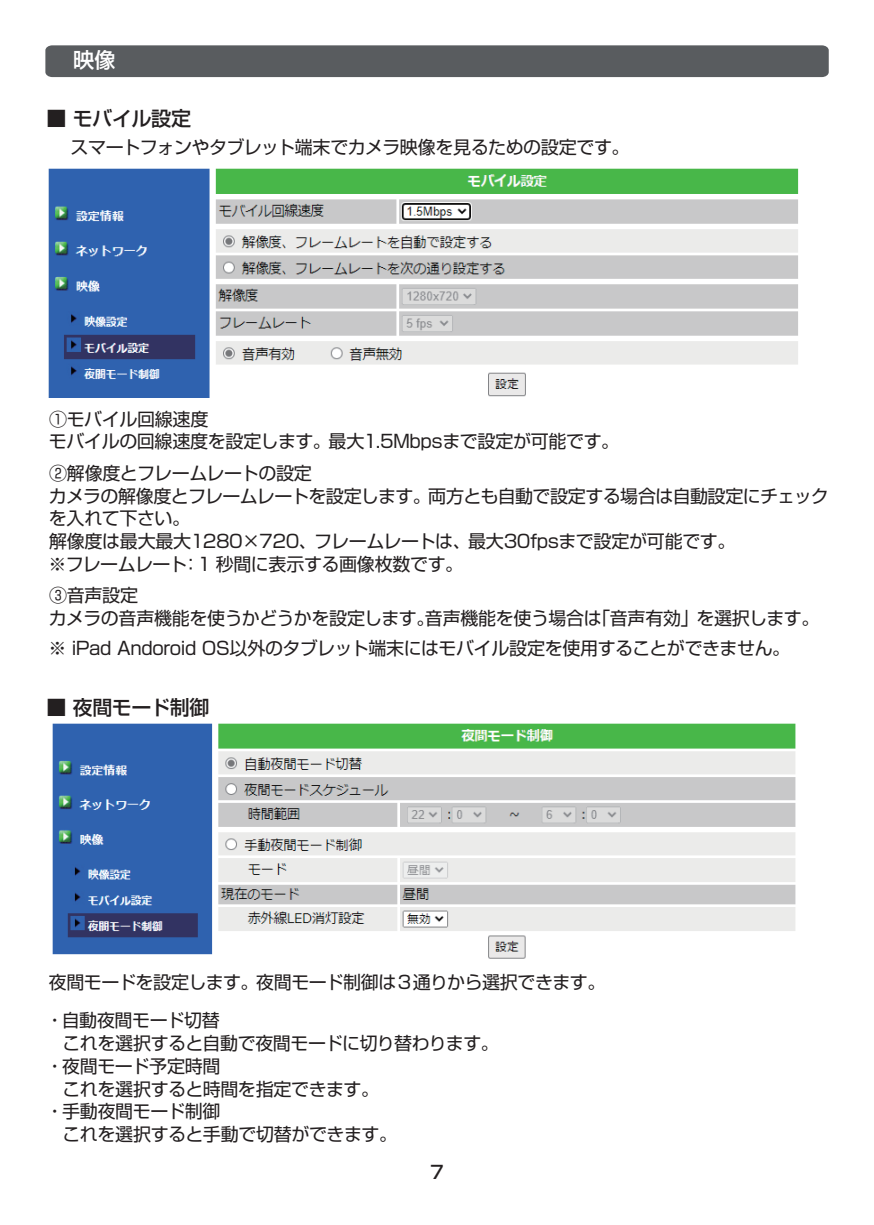
<style>
.page{position:relative;width:874px;height:1225px;background:#fff}
.page>*{position:absolute;margin:0;border:0;box-sizing:border-box;transform-origin:0 0}
.t1{font:500 21.2px "Shin Go Pro";color:#fff}
.t2{font:500 20px "Shin Go Pro";letter-spacing:-.02em;color:#231f20}
.t3{font:18px/22.6px "Shin Go Pro";letter-spacing:-.025em;color:#231f20}
.t4{font:500 18px "Shin Go Pro";color:#231f20}
</style>
<div class="page">
<div style="left:45px;top:45px;width:783px;height:32px;background:#595c5f"></div>
<img style="left:48px;top:168px;width:750px;height:229px">
<img style="left:52px;top:723px;width:744px;height:236px">
<p class="t1" style="left:73px;top:43px;width:65px">映像　</p>
<p class="t2" style="left:47px;top:102px;width:146px">■ モバイル設定</p>
<p class="t3" style="left:71px;top:134px;width:560px">スマートフォンやタブレット端末でカメラ映像を見るための設定です。</p>
<p class="t3" style="left:49px;top:405px;width:571px">①モバイル回線速度<br>モバイルの回線速度を設定します。最大1.5Mbpsまで設定が可能です。</p>
<p class="t3" style="left:49px;top:459px;width:781px">②解像度とフレームレートの設定<br>カメラの解像度とフレームレートを設定します。両方とも自動で設定する場合は自動設定にチェックを入れて下さい。<br>解像度は最大最大1280×720、フレームレートは、最大30fpsまで設定が可能です。<br>※フレームレート：1 秒間に表示する画像枚数です。</p>
<p class="t3" style="left:49px;top:582px;width:771px">③音声設定<br>カメラの音声機能を使うかどうかを設定します。音声機能を使う場合は「音声有効」を選択します。</p>
<p class="t3" style="left:49px;top:634px;width:742px">※ iPad Andoroid OS以外のタブレット端末にはモバイル設定を使用することができません。</p>
<p class="t2" style="left:47px;top:691px;width:164px">■ 夜間モード制御</p>
<p class="t3" style="left:49px;top:968px;width:558px">夜間モードを設定します。夜間モード制御は３通りから選択できます。</p>
<p class="t3" style="left:46px;top:1007px;width:175px">・自動夜間モード切替</p>
<p class="t3" style="left:62px;top:1029px;width:437px">これを選択すると自動で夜間モードに切り替わります。</p>
<p class="t3" style="left:46px;top:1052px;width:176px">・夜間モード予定時間</p>
<p class="t3" style="left:62px;top:1075px;width:318px">これを選択すると時間を指定できます。</p>
<p class="t3" style="left:46px;top:1098px;width:176px">・手動夜間モード制御</p>
<p class="t3" style="left:62px;top:1120px;width:336px">これを選択すると手動で切替ができます。</p>
<p class="t4" style="left:430px;top:1157px;width:15px">7</p>
</div>
